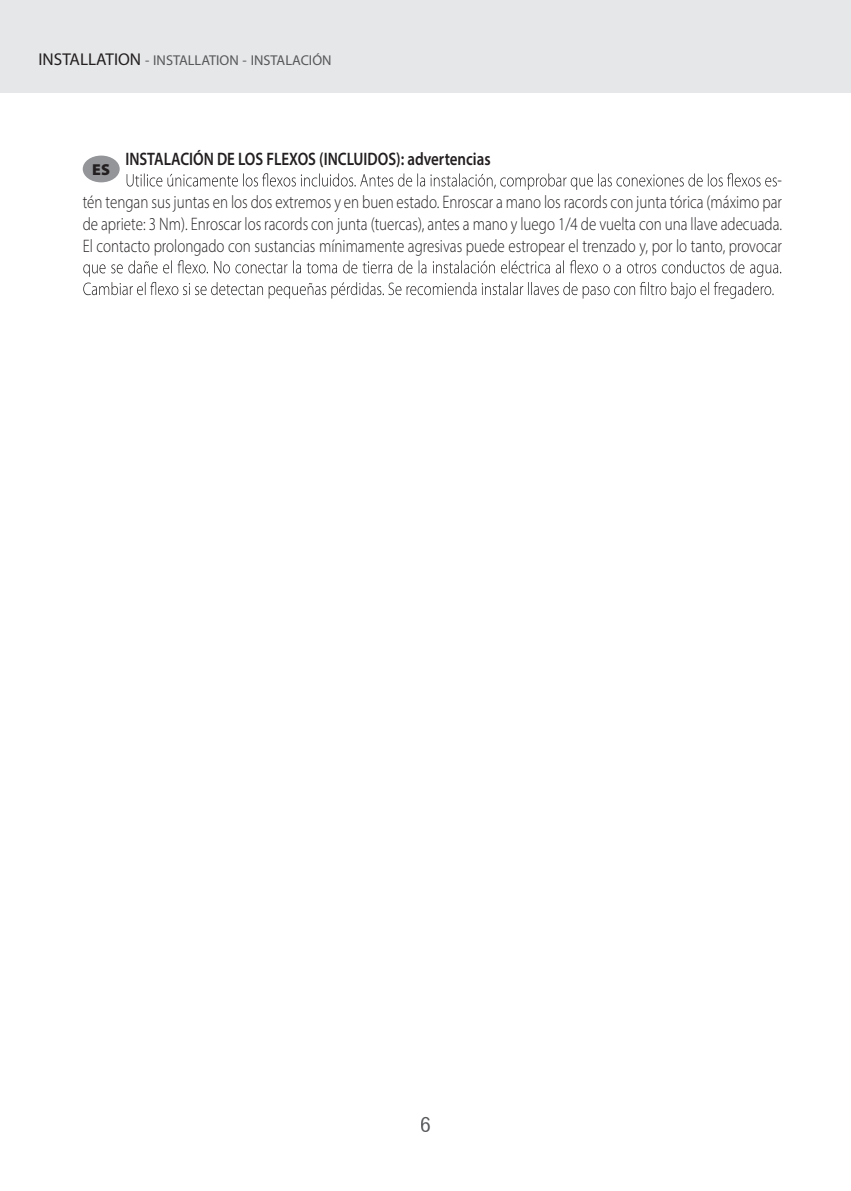
<style>
.page{position:relative;width:851px;height:1191px;background:#fff}
.page>*{position:absolute;margin:0;border:0;box-sizing:border-box;transform-origin:0 0}
.t1{font:21px "Gothic 720 BT Roman B";color:#57585a}
.t2{font:20px "Myriad Arabic";color:#57585a}
.t3{font:300 18px/21.8px "Myriad Pro";color:#231f20;text-align:justify;scale:.83 1}
.t4{font:600 18px "Myriad Pro";color:#231f20;scale:.83 1}
.t5{font:900 15.8px "Myriad Pro";color:#231f20}
.s1{font-size:24px;color:#231f20}
</style>
<div class="page">
<div style="left:0;top:0;width:850px;height:93px;background:#e6e7e9"></div>
<div style="left:83px;top:156px;width:37px;height:26px;background:#939598;border-radius:50%"></div>
<svg style="left:127px;top:173px;width:649px;height:17px"></svg>
<svg style="left:83px;top:260px;width:698px;height:39px"></svg>
<p class="t2" style="left:38px;top:46px;width:294px"><span class="s1">INSTALLATION</span> - INSTALLATION - INSTALACIÓN</p>
<p class="t4" style="left:125px;top:147px;width:441px">INSTALACIÓN DE LOS FLEXOS (INCLUIDOS): advertencias</p>
<p class="t3" style="left:83px;top:169px;width:844px;text-indent:694px">- tén tengan sus juntas en los dos extremos y en buen estado. Enroscar a mano los racords con junta tórica (máximo par de apriete: 3 Nm). Enroscar los racords con junta (tuercas), antes a mano y luego 1/4 de vuelta con una llave adecuada.<br>El contacto prolongado con sustancias mínimamente agresivas puede estropear el trenzado y, por lo tanto, provocar</p>
<p class="t5" style="left:92px;top:159px;width:19px">ES</p>
<p class="t1" style="left:421px;top:1111px;width:12px">6</p>
</div>
